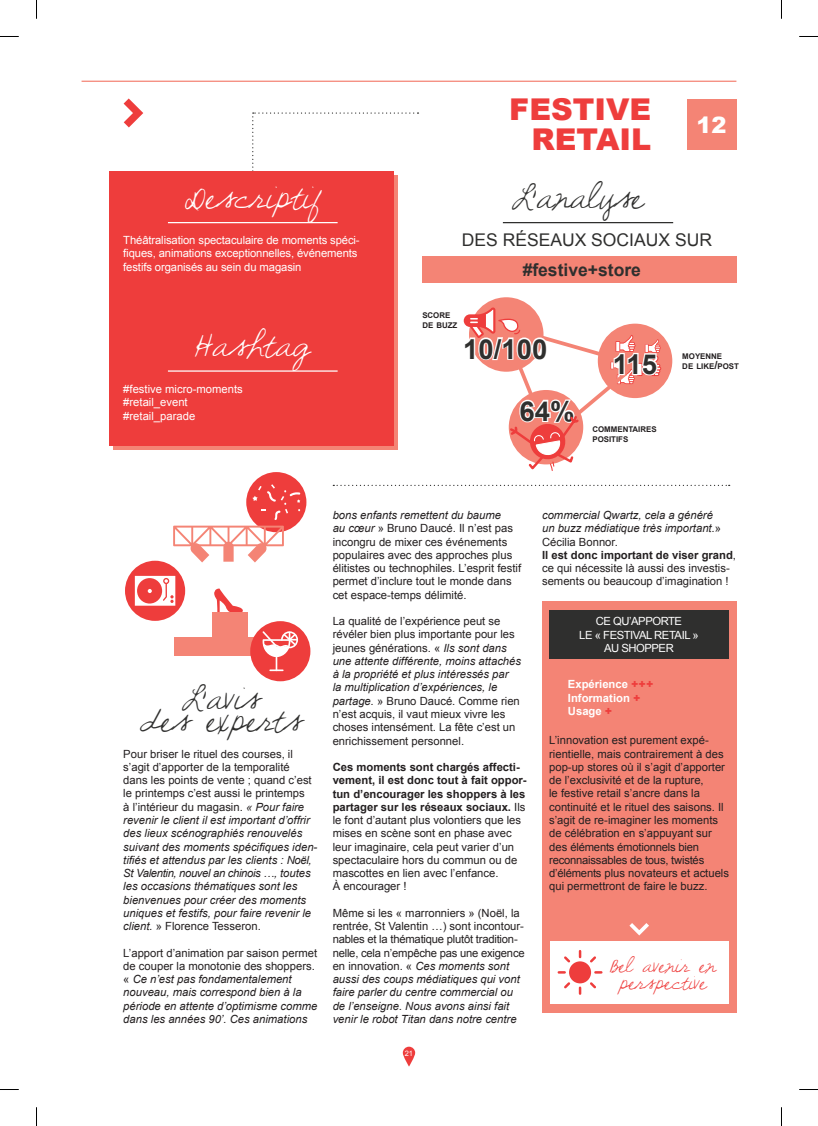
<style>
.page{position:relative;width:818px;height:1126px;background:#fff}
.page>*{position:absolute;margin:0;border:0;box-sizing:border-box;transform-origin:0 0}
.t1{font:900 30px/30px "Arial";color:#ee3d3c;text-align:center}
.t2{font:27.5px/22.5px "Sunshine In My Soul";color:#2f2f2e;text-align:center}
.t3{font:27.5px "Sunshine In My Soul";color:#fff}
.t4{font:700 27.5px "Arial";color:#2f2f2e}
.t5{font:900 22.5px "Arial";color:#fff}
.t6{font:17.5px "Arial";color:#2f2f2e}
.t7{font:700 17.5px "Arial";color:#2f2f2e}
.t8{font:16.25px/16.2px "Sunshine In My Soul";color:#ee3d3c;text-align:center}
.t9{font:11.25px/13.2px "Arial";color:#231f20}
.t10{font:italic 11.25px/13.2px "Arial";color:#231f20}
.t11{font:11.25px/13.2px "Arial";letter-spacing:-.01em;color:#fff}
.t12{font:700 11.25px/13.8px "Arial";color:#fff}
.t13{font:700 7.88px/10px "Arial";color:#231f20}
.t14{font:7.5px "Arial";color:#fff}
.s1{font-size:11.25px}
.s2{font-style:italic}
.s3{font-weight:700}
.s4{font-weight:900;color:#ee3d3c}
.s5{font-style:normal}
</style>
<div class="page">
<svg style="left:402px;top:1046px;width:13px;height:20px"></svg>
<div style="left:597px;top:323px;width:75px;height:75px;background:#f48475;border-radius:50%"></div>
<div style="left:246px;top:472px;width:60px;height:60px;background:#ee3d3c;border-radius:50%"></div>
<div style="left:125px;top:560px;width:60px;height:60px;background:#ee3d3c;border-radius:50%"></div>
<svg style="left:214px;top:588px;width:29px;height:24px"></svg>
<div style="left:174px;top:636px;width:109px;height:19px;background:#f48475"></div>
<svg style="left:135px;top:576px;width:40px;height:29px"></svg>
<svg style="left:173px;top:484px;width:127px;height:78px"></svg>
<div style="left:250px;top:621px;width:60px;height:60px;background:#ee3d3c;border-radius:50%"></div>
<svg style="left:262px;top:631px;width:36px;height:40px"></svg>
<div style="left:211px;top:612px;width:36px;height:27px;background:#f48475"></div>
<svg style="left:252px;top:112px;width:166px;height:59px"></svg>
<div style="left:541px;top:600px;width:195px;height:412px;background:#f48475"></div>
<svg style="left:629px;top:923px;width:20px;height:13px"></svg>
<div style="left:549px;top:610px;width:179px;height:49px;background:#2f2f2e"></div>
<div style="left:113px;top:175px;width:285px;height:275px;background:#f48475"></div>
<div style="left:109px;top:171px;width:285px;height:275px;background:#ee3d3c"></div>
<hr style="left:168px;top:222px;width:169px;height:1px;background:#fff">
<hr style="left:168px;top:370px;width:169px;height:1px;background:#fff">
<div style="left:422px;top:256px;width:314px;height:27px;background:#f48475"></div>
<div style="left:468px;top:297px;width:75px;height:74px;background:#f48475;border-radius:50%"></div>
<hr style="left:502px;top:222px;width:170px;height:1px;background:#2f2f2e">
<svg style="left:333px;top:484px;width:396px;height:2px"></svg>
<svg style="left:123px;top:98px;width:21px;height:30px"></svg>
<hr style="left:81px;top:81px;width:655px;height:1px;background:#f48475">
<div style="left:549px;top:941px;width:179px;height:63px;background:#fff"></div>
<div style="left:568px;top:961px;width:22px;height:22px;background:#ee3d3c;border-radius:50%"></div>
<svg style="left:558px;top:971px;width:6px;height:2px"></svg>
<svg style="left:595px;top:971px;width:6px;height:2px"></svg>
<svg style="left:578px;top:987px;width:3px;height:6px"></svg>
<svg style="left:578px;top:951px;width:3px;height:5px"></svg>
<svg style="left:564px;top:979px;width:8px;height:10px"></svg>
<svg style="left:590px;top:956px;width:6px;height:7px"></svg>
<svg style="left:587px;top:979px;width:9px;height:10px"></svg>
<svg style="left:564px;top:956px;width:7px;height:7px"></svg>
<div style="left:686px;top:99px;width:50px;height:51px;background:#f48475"></div>
<svg style="left:463px;top:307px;width:197px;height:164px"></svg>
<svg style="left:0;top:36px;width:19px;height:1px"></svg>
<svg style="left:799px;top:36px;width:18px;height:1px"></svg>
<svg style="left:0;top:1089px;width:19px;height:1px"></svg>
<svg style="left:799px;top:1089px;width:18px;height:1px"></svg>
<svg style="left:36px;top:0;width:1px;height:19px"></svg>
<svg style="left:36px;top:1107px;width:1px;height:18px"></svg>
<h2 class="t3" style="left:185px;top:182px;width:137px">Descriptif</h2>
<p class="t11" style="left:123px;top:234px;width:238px">Théâtralisation spectaculaire de moments spéci&shy;fiques, animations exceptionnelles, événements festifs organisés au sein du magasin</p>
<h2 class="t3" style="left:195px;top:331px;width:116px">Hashtag</h2>
<p class="t11" style="left:123px;top:383px;width:121px">#festive micro-moments #retail_event #retail_parade</p>
<h1 class="t1" style="left:509px;top:93px;width:143px">FESTIVE<br>RETAIL</h1>
<h2 class="t2" style="left:511px;top:187px;width:133px">L’analyse</h2>
<h3 class="t5" style="left:696px;top:108px;width:32px">12</h3>
<h3 class="t6" style="left:461px;top:228px;width:13px">des</h3>
<h3 class="t6" style="left:502px;top:228px;width:13px">résea</h3>
<h3 class="t6" style="left:561px;top:228px;width:41px">ux socia</h3>
<h3 class="t6" style="left:645px;top:228px;width:61px">ux sur</h3>
<p class="t13" style="left:422px;top:311px;width:37px">SCORE<br>DE BUZZ</p>
<h3 class="t7" style="left:522px;top:258px;width:120px">#festive+store</h3>
<h2 class="t4" style="left:463px;top:331px;width:86px">10/100</h2>
<h2 class="t4" style="left:519px;top:393px;width:57px">64%</h2>
<h2 class="t4" style="left:612px;top:346px;width:46px">115</h2>
<p class="t13" style="left:592px;top:425px;width:66px">COMMENTAIRES<br>POSITIFS</p>
<p class="t13" style="left:682px;top:351px;width:58px">MOYENNE<br>DE LIKE<span class="s1">/</span>POST</p>
<p class="t9" style="left:332px;top:508px;width:190px"><span class="s2">bons enfants remettent du baume<br>au cœur</span> » Bruno Daucé. Il n’est pas incongru de mixer ces événements populaires avec des approches plus élitistes ou technophiles. L’esprit festif permet d’inclure tout le monde dans cet espace-temps délimité.</p>
<p class="t9" style="left:332px;top:614px;width:190px">La qualité de l’expérience peut se révéler bien plus importante pour les jeunes générations. « <span class="s2">Ils sont dans une attente différente, moins attachés à la propriété et plus intéressés par<br>la multiplication d’expériences, le partage.</span> » Bruno Daucé. Comme rien n’est acquis, il vaut mieux vivre les choses intensément. La fête c’est un enrichissement personnel.</p>
<p class="t9" style="left:332px;top:760px;width:195px"><span class="s3">Ces moments sont chargés affecti&shy;vement, il est donc tout à fait oppor&shy;tun d’encourager les shoppers à les partager sur les réseaux sociaux.</span> Ils le font d’autant plus volontiers que les mises en scène sont en phase avec leur imaginaire, cela peut varier d’un spectaculaire hors du commun ou de mascottes en lien avec l’enfance.<br>à encourager !</p>
<p class="t9" style="left:332px;top:906px;width:193px">Même si les « marronniers » (Noël, la rentrée, St Valentin …) sont incontour&shy;nables et la thématique plutôt tradition&shy;nelle, cela n’empêche pas une exigence en innovation. « <span class="s2">Ces moments sont aussi des coups médiatiques qui vont faire parler du centre commercial ou de l’enseigne. Nous avons ainsi fait venir le robot Titan dans notre centre</span></p>
<p class="t9" style="left:541px;top:508px;width:195px"><span class="s2">commercial Qwartz, cela a généré<br>un buzz médiatique très important.</span>» Cécilia Bonnor.<br><span class="s3">Il est donc important de viser grand</span>, ce qui nécessite là aussi des investis&shy;sements ou beaucoup d’imagination !</p>
<p class="t11" style="left:579px;top:614px;width:61px;text-indent:17px">Ce qu’apporte le « festi</p>
<p class="t11" style="left:632px;top:628px;width:29px">val retail</p>
<p class="t11" style="left:692px;top:628px;width:8px">»</p>
<p class="t11" style="left:603px;top:642px;width:41px">au shopper</p>
<h2 class="t2" style="left:140px;top:687px;width:163px">L’avis<br>des experts</h2>
<p class="t12" style="left:567px;top:677px;width:87px">Expérience <span class="s4">+++<br></span>Information <span class="s4">+<br></span>Usage <span class="s4">+</span></p>
<p class="t9" style="left:549px;top:734px;width:181px">L’innovation est purement expé&shy;rientielle, mais contrairement à des pop-up stores où il s’agit d’apporter de l’exclusivité et de la rupture,<br>le festive retail s’ancre dans la continuité et le rituel des saisons. Il s’agit de re-imaginer les moments de célébration en s’appuyant sur des éléments émotionnels bien reconnaissables de tous, twistés d’éléments plus novateurs et actuels qui permettront de faire le buzz.</p>
<p class="t10" style="left:123px;top:747px;width:195px"><span class="s5">Pour briser le rituel des courses, il s’agit d’apporter de la temporalité<br>dans les points de vente ; quand c’est le printemps c’est aussi le printemps<br>à l’intérieur du magasin.</span> « Pour faire revenir le client il est important d’offrir des lieux scénographiés renouvelés suivant des moments spécifiques iden&shy;tifiés et attendus par les clients : Noël, St Valentin, nouvel an chinois …, toutes les occasions thématiques sont les bienvenues pour créer des moments uniques et festifs, pour faire revenir le client. <span class="s5">» Florence Tesseron.</span></p>
<p class="t10" style="left:123px;top:946px;width:195px"><span class="s5">L’apport d’animation par saison permet de couper la monotonie des shoppers. «</span> Ce n’est pas fondamentalement nouveau, mais correspond bien à la période en attente d’optimisme comme dans les années 90’. Ces animations</p>
<h3 class="t8" style="left:609px;top:958px;width:107px">Bel avenir en perspective</h3>
<p class="t14" style="left:404px;top:1048px;width:10px">21</p>
</div>
